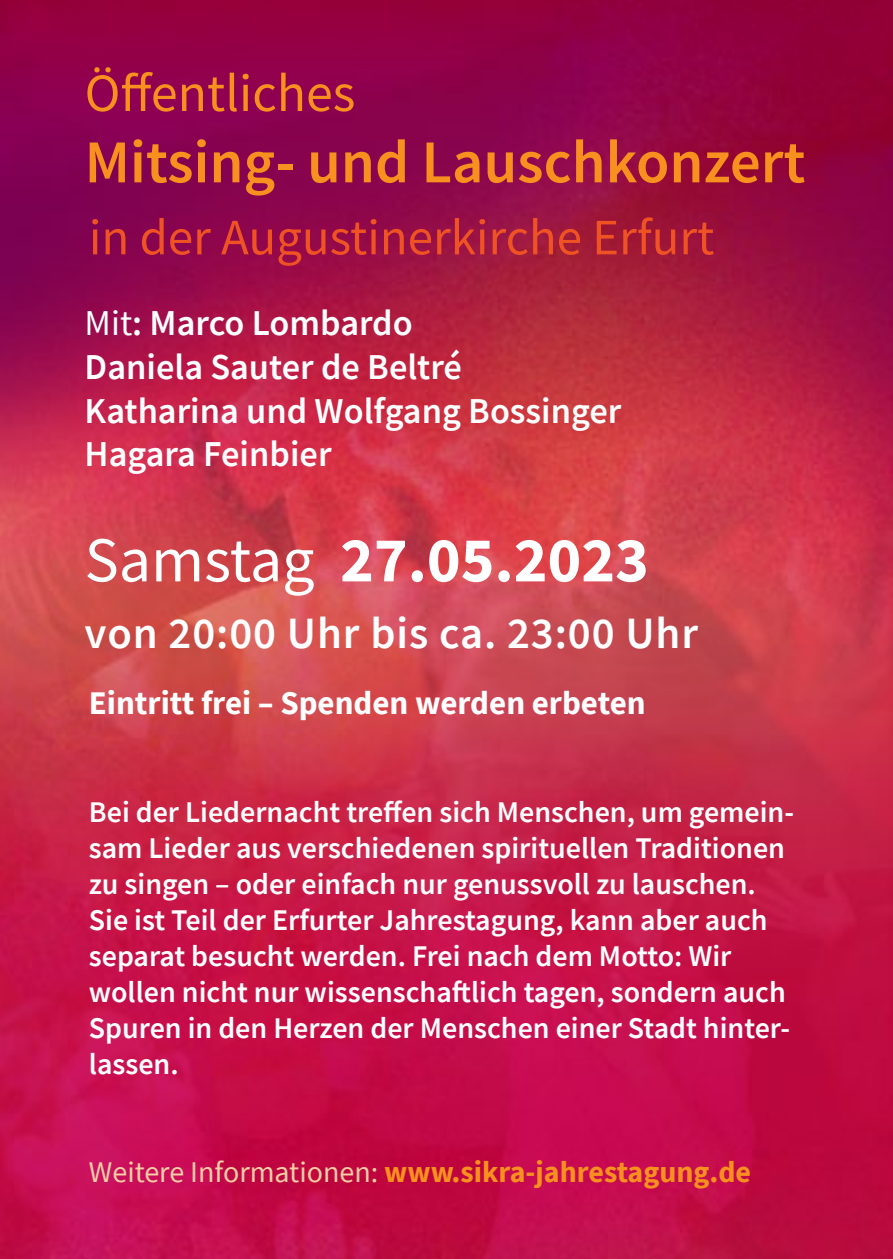
<style>
.page{position:relative;width:893px;height:1259px;background:#fff}
.page>*{position:absolute;margin:0;border:0;box-sizing:border-box;transform-origin:0 0}
.t1{font:700 63.9px "Source Sans Pro";color:#fff}
.t2{font:600 60.9px "Source Sans Pro";color:#f7901e}
.t3{font:53.7px "Source Sans Pro";color:#f7901e}
.t4{font:51px "Source Sans Pro";color:#f05323}
.t5{font:600 44.7px "Source Sans Pro";letter-spacing:.02em;color:#fff}
.t6{font:600 36.3px/43.8px "Source Sans Pro";color:#fff}
.t7{font:700 33px "Source Sans Pro";color:#fff}
.t8{font:600 30px/36px "Source Sans Pro";color:#fff}
.t9{font:700 30px "Source Sans Pro";color:#f7901e}
.s1{font-weight:400}
.s2{font-weight:400;color:#f9cfa5}
</style>
<div class="page">
<img style="left:0;top:0;width:893px;height:1259px">
<h3 class="t3" style="left:85px;top:59px;width:272px">Öffentliches</h3>
<h2 class="t2" style="left:85px;top:122px;width:722px">Mitsing- und Lauschkonzert</h2>
<h3 class="t4" style="left:89px;top:205px;width:627px">in der Augustinerkirche Erfurt</h3>
<p class="t6" style="left:85px;top:301px;width:538px"><span class="s1">Mit</span>: Marco Lombardo<br>Daniela Sauter de Beltré<br>Katharina und Wolfgang Bossinger<br>Hagara Feinbier</p>
<h1 class="t1" style="left:85px;top:517px;width:566px"><span class="s1">Samstag</span> 27.05.2023</h1>
<h3 class="t5" style="left:85px;top:604px;width:615px">von 20:00 Uhr bis ca. 23:00 Uhr</h3>
<p class="t7" style="left:89px;top:680px;width:558px">Eintritt frei – Spenden werden erbeten</p>
<p class="t8" style="left:89px;top:793px;width:707px">Bei der Liedernacht treffen sich Menschen, um gemein&shy;sam Lieder aus verschiedenen spirituellen Traditionen zu singen – oder einfach nur genussvoll zu lauschen.<br>Sie ist Teil der Erfurter Jahrestagung, kann aber auch separat besucht werden. Frei nach dem Motto: Wir wollen nicht nur wissenschaftlich tagen, sondern auch Spuren in den Herzen der Menschen einer Stadt hinter&shy;lassen.</p>
<p class="t9" style="left:89px;top:1151px;width:664px"><span class="s2">Weitere Informationen:</span> www.sikra-jahrestagung.de</p>
</div>
